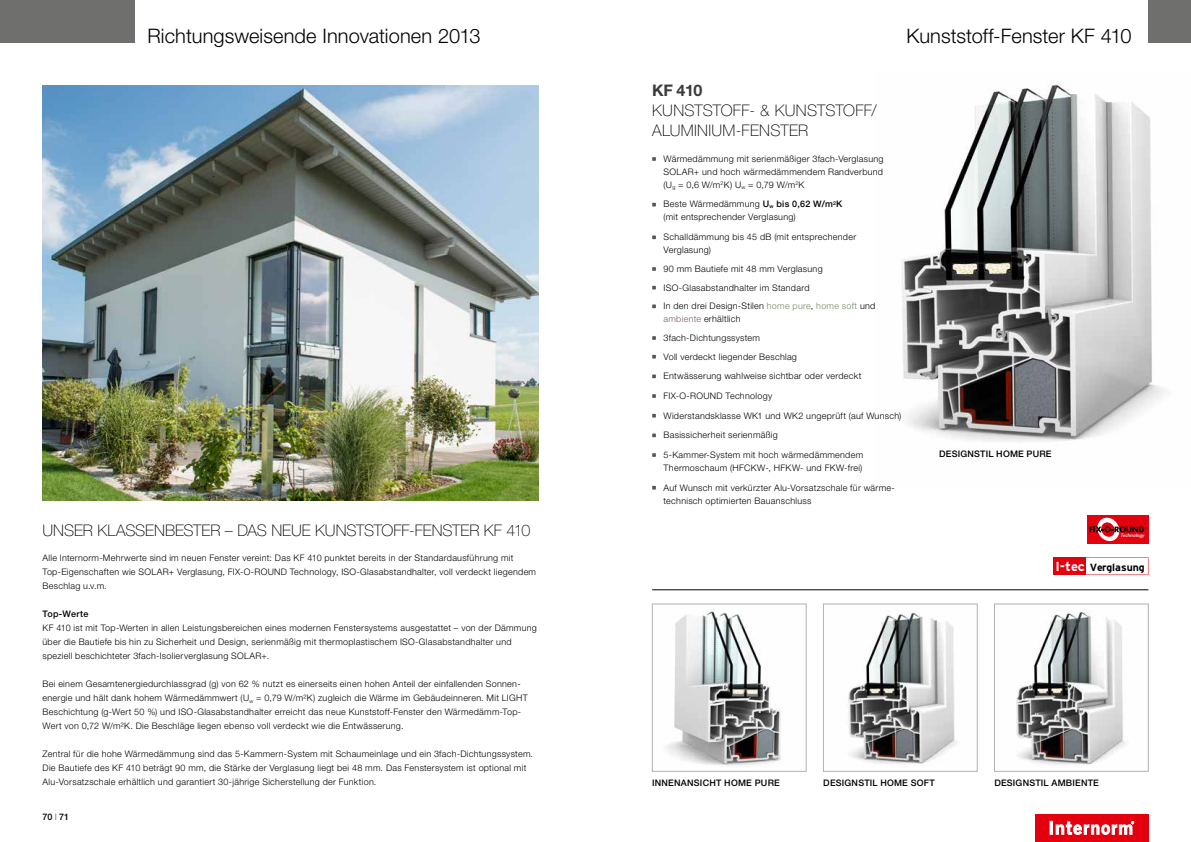
<style>
.page{position:relative;width:1191px;height:842px;background:#fff}
.page>*{position:absolute;margin:0;border:0;box-sizing:border-box;transform-origin:0 0}
.t1{font:300 20px "Helvetica Neue LT Pro";letter-spacing:.005em;color:#000}
.t2{font:100 16px "Helvetica Neue LT Pro";letter-spacing:-.005em;color:#000}
.t3{font:100 16px/20px "Helvetica Neue LT Pro";letter-spacing:.015em;color:#000}
.t4{font:700 16px "Helvetica Neue LT Pro";color:#3b3b3a}
.t5{font:700 10.5px "Interstate";color:#000}
.t6{font:300 9px/14px "Helvetica Neue LT Pro";letter-spacing:.03em;color:#000}
.t7{font:500 9px "Helvetica Neue LT Pro";letter-spacing:.025em;color:#000}
.t8{font:4.9px "Stone Sans Sem ITCTT Semi Ita";letter-spacing:-.03em;color:#ececed}
.t9{font:2.8px "Interstate";color:#000}
.s1{font-weight:100}
.s2{font-weight:500}
.s3{color:#708c66}
.s4{color:#7e5e63}
.s5{font-size:13.1px;color:#fff}
</style>
<div class="page">
<div style="left:1148px;top:0;width:43px;height:43px;background:#6f6f6e"></div>
<div style="left:0;top:0;width:135px;height:43px;background:#6f6f6e"></div>
<img style="left:43px;top:85px;width:496px;height:416px">
<img style="left:901px;top:83px;width:264px;height:359px">
<svg style="left:652px;top:157px;width:4px;height:4px"></svg>
<svg style="left:652px;top:203px;width:4px;height:3px"></svg>
<svg style="left:652px;top:235px;width:4px;height:4px"></svg>
<svg style="left:652px;top:267px;width:4px;height:4px"></svg>
<svg style="left:652px;top:286px;width:4px;height:3px"></svg>
<svg style="left:652px;top:304px;width:4px;height:4px"></svg>
<svg style="left:652px;top:336px;width:4px;height:4px"></svg>
<svg style="left:652px;top:355px;width:4px;height:3px"></svg>
<svg style="left:652px;top:374px;width:4px;height:4px"></svg>
<svg style="left:652px;top:394px;width:4px;height:4px"></svg>
<svg style="left:652px;top:414px;width:4px;height:3px"></svg>
<svg style="left:652px;top:433px;width:4px;height:4px"></svg>
<svg style="left:652px;top:453px;width:4px;height:4px"></svg>
<svg style="left:652px;top:486px;width:4px;height:4px"></svg>
<hr style="left:652px;top:590px;width:496px;height:1px;background:#000">
<img style="left:666px;top:610px;width:115px;height:156px">
<div style="left:652px;top:604px;width:154px;height:167px;border:1px solid #b1b2b3"></div>
<div style="left:1087px;top:515px;width:61px;height:29px;background:#e3000f"></div>
<svg style="left:1089px;top:518px;width:55px;height:23px"></svg>
<div style="left:1054px;top:557px;width:32px;height:18px;background:#e3000f"></div>
<svg style="left:1086px;top:557px;width:62px;height:18px"></svg>
<img style="left:845px;top:612px;width:113px;height:152px">
<div style="left:823px;top:604px;width:154px;height:167px;border:1px solid #b1b2b3"></div>
<img style="left:1016px;top:610px;width:110px;height:155px">
<div style="left:994px;top:604px;width:154px;height:167px;border:1px solid #b1b2b3"></div>
<div style="left:1035px;top:814px;width:113px;height:28px;background:#e3000f"></div>
<svg style="left:1050px;top:821px;width:83px;height:14px"></svg>
<h1 class="t1" style="left:147px;top:23px;width:334px">Richtungsweisende Innovationen 2013</h1>
<h2 class="t2" style="left:43px;top:521px;width:489px">UNSER KLASSENBESTER – DAS NEU E KU NSTSTOFF-FENSTER KF 410</h2>
<p class="t6" style="left:43px;top:551px;width:495px">Alle Internorm-Mehrwerte sind im neuen Fenster vereint: Das KF 410 punktet bereits in der Standardausführung mit<br>Top-Eigenschaften wie SOLAR+ Verglasung, FIX-O-ROUND Technology, ISO-Glasabstandhalter, voll verdeckt liegendem<br>Beschlag u.v.m.</p>
<p class="t7" style="left:43px;top:609px;width:47px">TOP-WERTE</p>
<p class="t6" style="left:43px;top:621px;width:496px">KF 410 ist mit Top-Werten in allen Leistungsbereichen eines modernen Fenstersystems ausgestattet – von der Dämmung über die Bautiefe bis hin zu Sicherheit und Design, serienmäßig mit thermoplastischem ISO-Glasabstandhalter und speziell beschichteter 3fach-Isolierverglasung SOLAR+.</p>
<p class="t6" style="left:43px;top:677px;width:487px">Bei einem Gesamtenergiedurchlassgrad (g) von 62 % nutzt es einerseits einen hohen Anteil der einfallenden Sonnen&shy;energie und hält dank hohem Wärmedämmwert (U<sub>w</sub> = 0,79 W/m²K) zugleich die Wärme im Gebäudeinneren. Mit LIGHT Beschichtung (g-Wert 50 %) und ISO-Glasabstandhalter erreicht das neue Kunststoff-Fenster den Wärmedämm-Top-Wert von 0,72 W/m²K. Die Beschläge liegen ebenso voll verdeckt wie die Entwässerung.</p>
<p class="t6" style="left:43px;top:747px;width:492px">Zentral für die hohe Wärmedämmung sind das 5-Kammern-System mit Schaumeinlage und ein 3fach-Dichtungssystem.<br>Die Bautiefe des KF 410 beträgt 90 mm, die Stärke der Verglasung liegt bei 48 mm. Das Fenstersystem ist optional mit<br>Alu-Vorsatzschale erhältlich und garantiert 30-jährige Sicherstellung der Funktion.</p>
<p class="t7" style="left:43px;top:811px;width:28px">70 <span class="s1">I</span> 71</p>
<h1 class="t1" style="left:906px;top:23px;width:226px">Kunststoff-Fenster KF 410</h1>
<h2 class="t4" style="left:652px;top:81px;width:52px">KF 410</h2>
<h2 class="t3" style="left:652px;top:101px;width:226px">KU NSTSTOFF- &amp; KU NSTSTOFF/<br>ALU MINIU M-FENSTER</h2>
<p class="t6" style="left:663px;top:152px;width:221px;line-height:13px;text-align:justify">Wärmedämmung mit serienmäßiger 3fach-Verglasung SOLAR+ und hoch wärmedämmendem Randverbund (U<sub>g</sub> = 0,6 W/m<sup>2</sup>K) U<sub>w</sub> = 0,79 W/m<sup>2</sup>K</p>
<p class="t6" style="left:663px;top:198px;width:180px;line-height:13px">Beste Wärmedämmung <span class="s2">U</span><sub>W</sub> <span class="s2">BIS 0,62 W/M</span><sup>2</sup><span class="s2">K </span>(mit entsprechender Verglasung)</p>
<p class="t6" style="left:663px;top:230px;width:194px;line-height:13px">Schalldämmung bis 45 dB (mit entsprechender<br>Verglasung)</p>
<p class="t6" style="left:663px;top:259px;width:213px;line-height:18.7px">90 mm Bautiefe mit 48 mm Verglasung<br>ISO-Glasabstandhalter im Standard<br>In den drei Design-Stilen <span class="s3">home pure</span>, <span class="s3">home soft</span> und</p>
<p class="t6" style="left:663px;top:309px;width:135px;line-height:18.7px"><span class="s4">ambiente</span> erhältlich<br>3fach-Dichtungssystem<br>Voll verdeckt liegender Beschlag</p>
<p class="t6" style="left:663px;top:366px;width:199px;line-height:19.7px">Entwässerung wahlweise sichtbar oder verdeckt<br>Fix-O-Round</p>
<p class="t6" style="left:663px;top:386px;width:239px;line-height:19.7px;text-indent:62px">Technology<br>Widerstandsklasse WK1 und WK2 ungeprüft (auf Wunsch)<br>Basissicherheit serienmäßig<br>5-Kammer-System mit hoch wärmedämmendem</p>
<p class="t6" style="left:663px;top:458px;width:233px;line-height:19.7px">Thermoschaum (HFCKW-, HFKW- und FKW-frei)<br>Auf Wunsch mit verkürzter Alu-Vorsatzschale für wärme-</p>
<p class="t6" style="left:663px;top:493px;width:149px">technisch optimierten Bauanschluss</p>
<p class="t7" style="left:939px;top:448px;width:114px">DESIGNSTIL HOME PURE</p>
<p class="t9" style="left:1144px;top:526px;width:4px">®</p>
<p class="t8" style="left:1120px;top:533px;width:25px">Technology</p>
<p class="t5" style="left:1055px;top:561px;width:91px"><span class="s5">I-tec</span> Verglasung</p>
<p class="t7" style="left:652px;top:777px;width:129px">INNENANSICHT HOME PU RE</p>
<p class="t7" style="left:823px;top:777px;width:113px">DESIGNSTIL HOME SOFT</p>
<p class="t7" style="left:994px;top:777px;width:106px">DESIGNSTIL AMBIENTE</p>
</div>
